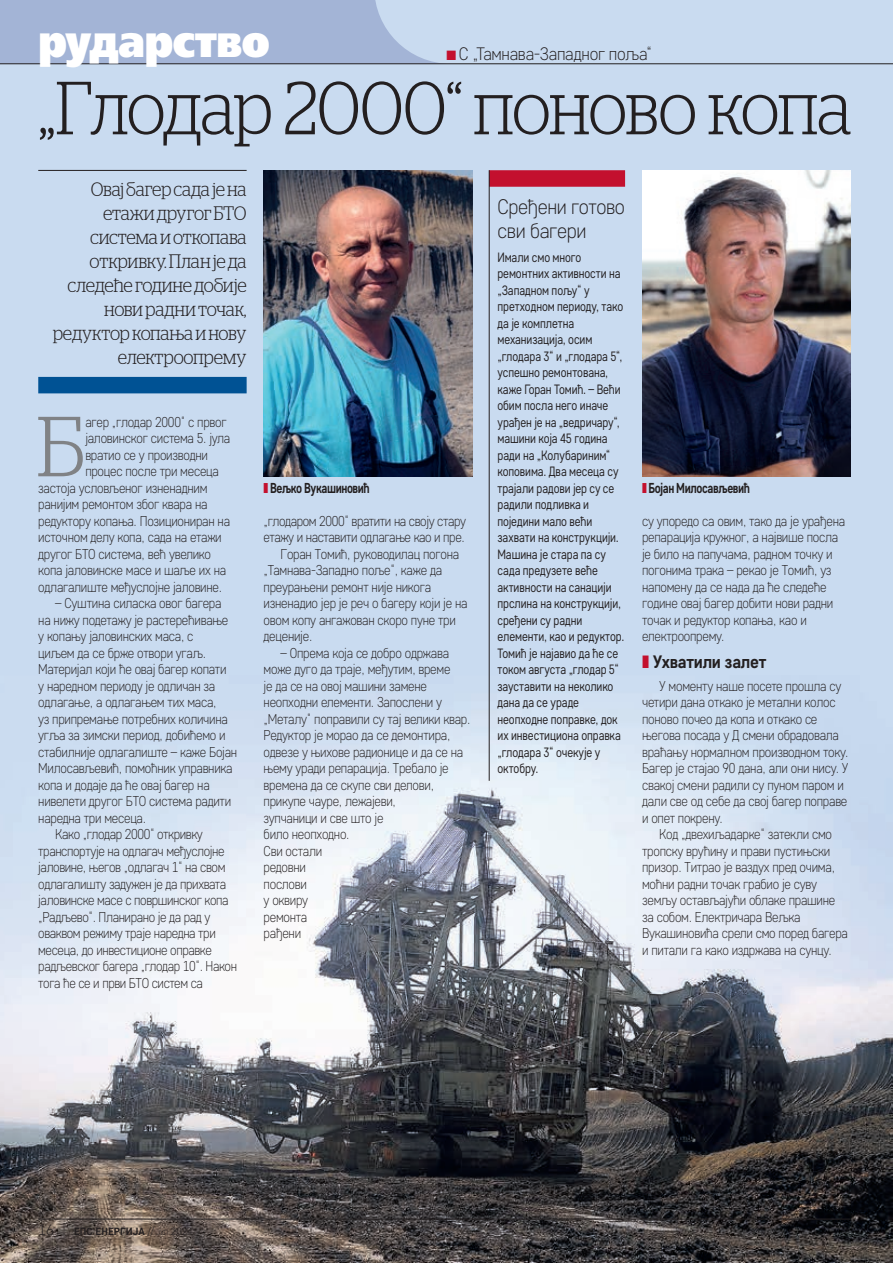
<style>
.page{position:relative;width:893px;height:1263px;background:#fff}
.page>*{position:absolute;margin:0;border:0;box-sizing:border-box;transform-origin:0 0}
.t1{font:300 84.9px "Stag LC";color:#808285}
.t2{font:300 75px "Stag LC";letter-spacing:-.025em;color:#231f20;scale:.9 1}
.t3{font:45px "Free Set Extra Bold C";letter-spacing:-.02em;color:#fff;scale:.9 1}
.t4{font:300 21px/24px "Core Sans D25";letter-spacing:-.02em;color:#231f20;scale:.95 1}
.t5{font:300 19.5px/24px "Stag LC";letter-spacing:-.015em;color:#231f20;text-align:right;scale:.9 1}
.t6{font:300 18px "Core Sans D25";letter-spacing:-.02em;color:#231f20;scale:.95 1}
.t7{font:700 18px "Core Sans D55";letter-spacing:-.015em;color:#231f20;scale:.95 1}
.t8{font:700 14.4px "Core Sans D55";letter-spacing:-.035em;color:#231f20;scale:.8 1}
.t9{font:300 14.25px/16.5px "Core Sans D25";letter-spacing:-.02em;color:#231f20;scale:.9 1}
.t10{font:13.5px/16.5px "Core Sans D35";letter-spacing:-.01em;color:#231f20;scale:.85 1}
.t11{font:700 10.5px "Core Sans D55";color:#231f20}
.s1{color:#c3102e}
.s2{font-family:"Core Sans D25";font-weight:300;font-size:15px}
.s3{font-family:"Core Sans D15";font-weight:100;font-size:18px}
.s4{font-family:"Core Sans D25";font-weight:300}
.s5{font-family:"Core Sans D25";font-weight:300;font-size:7.35px}
</style>
<div class="page">
<img style="left:0;top:0;width:893px;height:1263px">
<svg style="left:0;top:0;width:451px;height:64px;background:#a6b7d7"></svg>
<hr style="left:38px;top:1219px;width:812px;height:1px;background:#231f20">
<hr style="left:0;top:64px;width:893px;height:1px;background:#231f20">
<div style="left:489px;top:170px;width:136px;height:17px;background:#c3102e"></div>
<hr style="left:489px;top:170px;width:1px;height:611px;background:#231f20">
<hr style="left:38px;top:170px;width:209px;height:1px;background:#231f20">
<div style="left:38px;top:377px;width:209px;height:16px;background:#005294"></div>
<img style="left:642px;top:170px;width:208px;height:306px">
<img style="left:264px;top:170px;width:208px;height:306px">
<h3 class="t3" style="left:38px;top:15px;width:259px">рударство</h3>
<p class="t6" style="left:446px;top:43px;width:218px"><span class="s1">■</span> С „Тамнава-Западног поља“</p>
<h2 class="t2" style="left:38px;top:53px;width:905px">„Глодар 2000“ поново копа</h2>
<h3 class="t5" style="left:53px;top:175px;width:217px">Овај багер сада је на етажи другог БТО система и откопава откривку. План је да следеће године добије нови радни точак, редуктор копања и нову електроопрему</h3>
<h3 class="t4" style="left:497px;top:194px;width:136px">Сређени готово сви багери</h3>
<p class="t10" style="left:497px;top:248px;width:151px">Имали смо много ремонтних активности на „Западном пољу“ у претходном периоду, тако да је комплетна механизација, осим „глодара 3“ и „глодара 5“, успешно ремонтована, каже Горан Томић. – Већи обим посла него иначе урађен је на „ведричару“, машини која 45 година ради на „Колубариним“ коповима. Два месеца су трајали радови јер су се радили подливка и поједини мало већи захвати на конструкцији.<br>Машина је стара па су сада предузете веће активности на санацији прслина на конструкцији, сређени су радни елементи, као и редуктор.<br>Томић је најавио да ће се током августа „глодар 5“ зауставити на неколико дана да се ураде неопходне поправке, док их инвестициона оправка „глодара 3“ очекује у октобру.</p>
<h1 class="t1" style="left:36px;top:385px;width:51px">Б</h1>
<p class="t9" style="left:85px;top:413px;width:159px">агер „глодар 2000“ с првог</p>
<p class="t9" style="left:85px;top:430px;width:163px">јаловинског система 5. јула</p>
<p class="t9" style="left:85px;top:446px;width:138px">вратио се у производни</p>
<p class="t9" style="left:85px;top:463px;width:150px">процес после три месеца</p>
<p class="t9" style="left:38px;top:479px;width:190px">застоја условљеног изненадним</p>
<p class="t9" style="left:38px;top:496px;width:190px">ранијим ремонтом због квара на</p>
<p class="t9" style="left:38px;top:512px;width:215px">редуктору копања. Позициониран на</p>
<p class="t9" style="left:38px;top:529px;width:205px">источном делу копа, сада на етажи</p>
<p class="t9" style="left:38px;top:545px;width:194px">другог БТО система, већ увелико</p>
<p class="t9" style="left:38px;top:562px;width:210px">копа јаловинске масе и шаље их на</p>
<p class="t9" style="left:38px;top:578px;width:206px">одлагалиште међуслојне јаловине.</p>
<p class="t9" style="left:55px;top:595px;width:186px">– Суштина силаска овог багера</p>
<p class="t9" style="left:38px;top:611px;width:213px">на нижу подетажу је растерећивање</p>
<p class="t9" style="left:38px;top:628px;width:174px">у копању јаловинских маса, с</p>
<p class="t9" style="left:38px;top:644px;width:188px">циљем да се брже отвори угаљ.</p>
<p class="t9" style="left:38px;top:661px;width:211px">Материјал који ће овај багер копати</p>
<p class="t9" style="left:38px;top:677px;width:198px">у наредном периоду је одличан за</p>
<p class="t9" style="left:38px;top:694px;width:200px">одлагање, а одлагањем тих маса,</p>
<p class="t9" style="left:38px;top:710px;width:212px">уз припремање потребних количина</p>
<p class="t9" style="left:38px;top:727px;width:210px">угља за зимски период, добићемо и</p>
<p class="t9" style="left:38px;top:743px;width:223px">стабилније одлагалиште – каже Бојан</p>
<p class="t9" style="left:38px;top:760px;width:217px">Милосављевић, помоћник управника</p>
<p class="t9" style="left:38px;top:776px;width:192px">копа и додаје да ће овај багер на</p>
<p class="t9" style="left:38px;top:793px;width:216px">нивелети другог БТО система радити</p>
<p class="t9" style="left:38px;top:809px;width:121px">наредна три месеца.</p>
<p class="t9" style="left:55px;top:826px;width:165px">Како „глодар 2000“ откривку</p>
<p class="t9" style="left:38px;top:842px;width:209px">транспортује на одлагач међуслојне</p>
<p class="t9" style="left:38px;top:859px;width:210px">јаловине, његов „одлагач 1“ на свом</p>
<p class="t9" style="left:38px;top:875px;width:210px">одлагалишту задужен је да прихвата</p>
<p class="t9" style="left:38px;top:892px;width:213px">јаловинске масе с површинског копа</p>
<p class="t9" style="left:38px;top:908px;width:193px">„Радљево“. Планирано је да рад у</p>
<p class="t9" style="left:38px;top:925px;width:199px">оваквом режиму траје наредна три</p>
<p class="t9" style="left:38px;top:941px;width:194px">месеца, до инвестиционе оправке</p>
<p class="t9" style="left:38px;top:958px;width:222px">радљевског багера „глодар 10“. Након</p>
<p class="t9" style="left:38px;top:974px;width:185px">тога ће се и први БТО систем са</p>
<p class="t8" style="left:264px;top:478px;width:134px"><span class="s1">❚</span> Вељко Вукашиновић</p>
<p class="t8" style="left:642px;top:478px;width:136px"><span class="s1">❚</span> Бојан Милосављевић</p>
<p class="t9" style="left:264px;top:512px;width:226px">„глодаром 2000“ вратити на своју стару</p>
<p class="t9" style="left:264px;top:529px;width:225px">етажу и наставити одлагање као и пре.</p>
<p class="t9" style="left:281px;top:545px;width:200px">Горан Томић, руководилац погона</p>
<p class="t9" style="left:264px;top:562px;width:200px">„Тамнава-Западно поље“, каже да</p>
<p class="t9" style="left:264px;top:578px;width:188px">преурањени ремонт није никога</p>
<p class="t9" style="left:264px;top:595px;width:228px">изненадио јер је реч о багеру који је на</p>
<p class="t9" style="left:264px;top:611px;width:215px">овом копу ангажован скоро пуне три</p>
<p class="t9" style="left:264px;top:628px;width:56px">деценије.</p>
<p class="t9" style="left:264px;top:644px;width:231px;text-indent:17px">– Опрема која се добро одржава може дуго да траје, међутим, време<br>је да се на овој машини замене неопходни елементи. Запослени у „Металу“ поправили су тај велики квар.<br>Редуктор је морао да се демонтира, одвезе у њихове радионице и да се на њему уради репарација. Требало је времена да се скупе сви делови, прикупе чауре, лежајеви,<br>зупчаници и све што је<br>било неопходно.<br>Сви остали<br>редовни<br>послови<br>у оквиру<br>ремонта<br>рађени</p>
<p class="t9" style="left:642px;top:512px;width:227px">су упоредо са овим, тако да је урађена репарација кружног, а највише посла је било на папучама, радном точку и погонима трака – рекао је Томић, уз напомену да се нада да ће следеће године овај багер добити нови радни точак и редуктор копања, као и електроопрему.</p>
<p class="t7" style="left:642px;top:650px;width:132px"><span class="s1">❚</span> Ухватили залет</p>
<p class="t9" style="left:642px;top:677px;width:231px;text-indent:17px">У моменту наше посете прошла су четири дана откако је метални колос поново почео да копа и откако се његова посада у Д смени обрадовала враћању нормалном производном току.<br>Багер је стајао 90 дана, али они нису. У свакој смени радили су пуном паром и дали све од себе да свој багер поправе и опет покрену.</p>
<p class="t9" style="left:642px;top:826px;width:230px;text-indent:17px">Код „двехиљадарке“ затекли смо тропску врућину и прави пустињски призор. Титрао је ваздух пред очима, моћни радни точак грабио је суву земљу остављајући облаке прашине за собом. Електричара Вељка Вукашиновића срели смо поред багера и питали га како издржава на сунцу.</p>
<p class="t11" style="left:38px;top:1225px;width:159px"><span class="s2">16</span> <span class="s3">|</span> ЕПС ЕНЕРГИЈА <span class="s4">//</span> <span class="s5">јул</span> <span class="s4">2024.</span></p>
</div>
